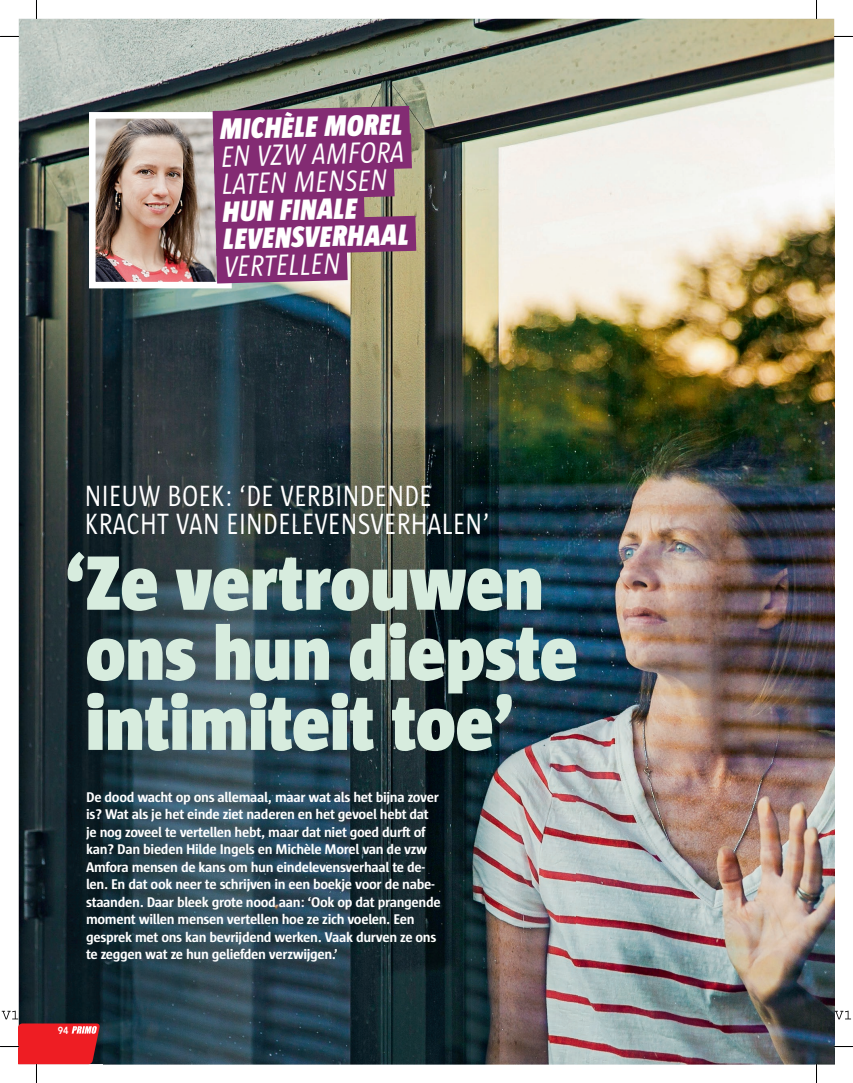
<style>
.page{position:relative;width:853px;height:1083px;background:#fff}
.page>*{position:absolute;margin:0;border:0;box-sizing:border-box;transform-origin:0 0}
.t1{font:900 78.88px/70.1px "Sun";color:#d7ecde;scale:.9 1}
.t2{font:30px/27.5px "Sun";letter-spacing:.015em;color:#fff;scale:.85 1}
.t3{font:italic 900 30px/27.4px "Sun";color:#fff;scale:.85 1}
.t4{font:italic 30px/27.6px "Sun";color:#fff;scale:.85 1}
.t5{font:700 14.38px/17.5px "Sun";letter-spacing:-.025em;color:#fff}
.t6{font:800 10.25px "Avenir LT Pro";color:#fff;scale:.9 1}
</style>
<div class="page">
<img style="left:19px;top:19px;width:815px;height:130px">
<img style="left:19px;top:149px;width:85px;height:915px">
<img style="left:190px;top:149px;width:644px;height:915px">
<img style="left:104px;top:288px;width:86px;height:776px">
<img style="left:97px;top:120px;width:80px;height:160px">
<div style="left:89px;top:112px;width:143px;height:176px;border:7px solid #fff"></div>
<img style="left:177px;top:87px;width:274px;height:215px">
<svg style="left:834px;top:1010px;width:17px;height:9px"></svg>
<svg style="left:0;top:36px;width:19px;height:1px"></svg>
<svg style="left:36px;top:0;width:1px;height:19px"></svg>
<svg style="left:834px;top:36px;width:18px;height:1px"></svg>
<svg style="left:815px;top:0;width:2px;height:19px"></svg>
<svg style="left:0;top:1010px;width:100px;height:73px"></svg>
<svg style="left:834px;top:1046px;width:18px;height:1px"></svg>
<svg style="left:815px;top:1064px;width:2px;height:19px"></svg>
<h2 class="t3" style="left:220px;top:115px;width:215px;rotate:-1deg">MICHÈLE MOREL</h2>
<h2 class="t4" style="left:221px;top:142px;width:217px;rotate:-1deg">EN VZW AMFORA<br>LATEN MENSEN</h2>
<h2 class="t3" style="left:222px;top:197px;width:220px;rotate:-1deg">HUN FINALE<br>LEVENSVERHAAL</h2>
<h2 class="t4" style="left:224px;top:252px;width:138px;rotate:-1deg">VERTELLEN</h2>
<h2 class="t2" style="left:85px;top:482px;width:477px">NIEUW BOEK: ‘DE VERBINDENDE<br>KRACHT VAN EINDELEVENSVERHALEN’</h2>
<h1 class="t1" style="left:65px;top:548px;width:571px">‘ Ze vertrouwen ons hun diepste intimiteit toe’</h1>
<p class="t5" style="left:86px;top:788px;width:356px">De dood wacht op ons allemaal, maar wat als het bijna zover is? Wat als je het einde ziet naderen en het gevoel hebt dat je nog zoveel te vertellen hebt, maar dat niet goed durft of kan? Dan bieden Hilde Ingels en Michèle Morel van de vzw Amfora mensen de kans om hun eindelevensverhaal te de&shy;len. En dat ook neer te schrijven in een boekje voor de nabe&shy;staanden. Daar bleek grote nood aan: ‘Ook op dat prangende moment willen mensen vertellen hoe ze zich voelen. Een gesprek met ons kan bevrijdend werken. Vaak durven ze ons te zeggen wat ze hun geliefden verzwijgen.’</p>
<p class="t6" style="left:58px;top:1024px;width:14px">94</p>
</div>
